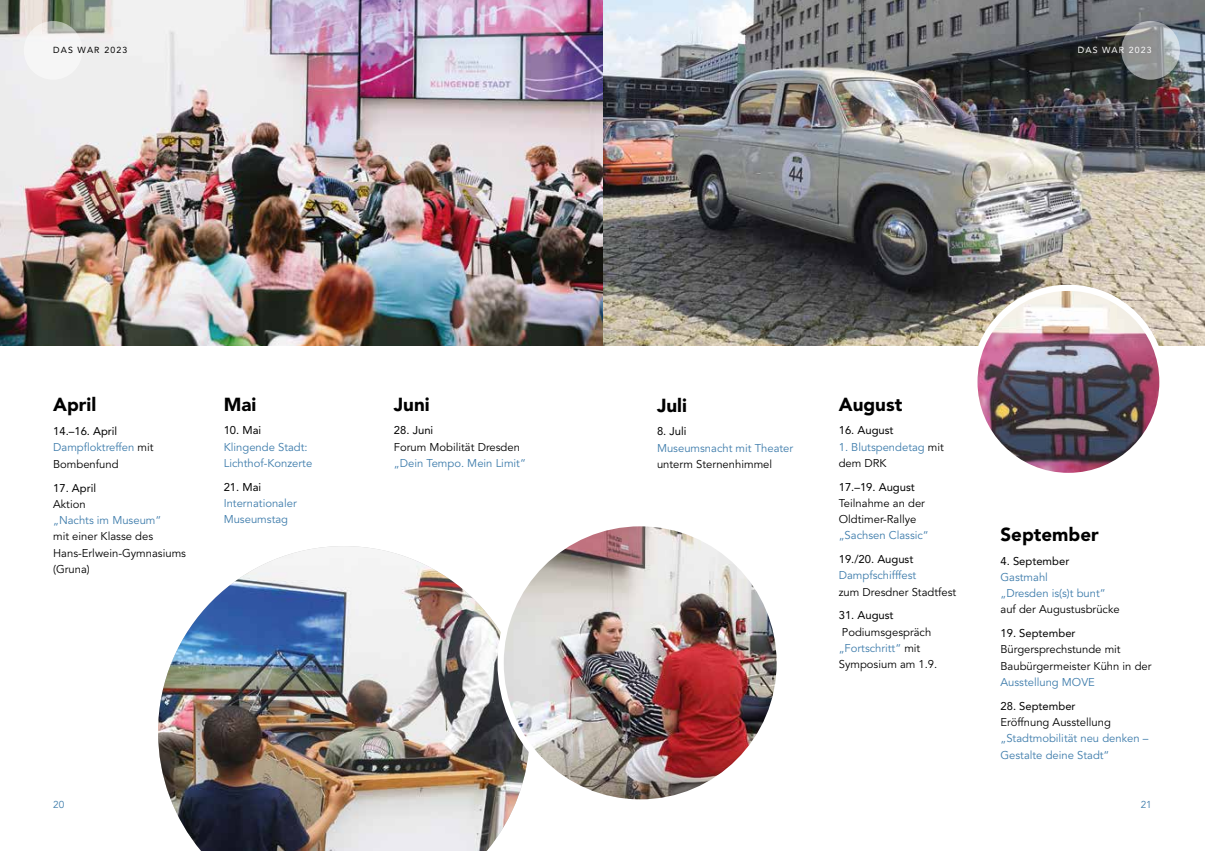
<style>
.page{position:relative;width:1205px;height:851px;background:#fff}
.page>*{position:absolute;margin:0;border:0;box-sizing:border-box;transform-origin:0 0}
.t1{font:900 18.75px "Avenir LT Std";color:#000}
.t2{font:11.25px/16.2px "Avenir LT Std";color:#3e7cab}
.t3{font:11.25px/16.2px "Avenir LT Std";color:#000}
.t4{font:11.25px "Avenir LT Std";color:#000}
.t5{font:10px "Avenir LT Std";color:#3e7cab}
.t6{font:8.75px "Avenir LT Std";letter-spacing:.13em;color:#000}
.t7{font:8.75px "Avenir LT Std";letter-spacing:.13em;color:#fff}
.s1{color:#000}
.s2{color:#3e7cab}
</style>
<div class="page">
<img style="left:602px;top:0;width:603px;height:346px">
<img style="left:0;top:0;width:602px;height:346px">
<img style="left:158px;top:546px;width:371px;height:304px">
<svg style="left:1121px;top:21px;width:59px;height:59px;background:#9c9fa0"></svg>
<svg style="left:24px;top:21px;width:58px;height:59px;fill:#f6f6f6"></svg>
<img style="left:501px;top:523px;width:279px;height:279px;border-radius:140px">
<div style="left:497px;top:520px;width:286px;height:285px;border:6px solid #fff;border-radius:50%"></div>
<img style="left:974px;top:290px;width:188px;height:182px">
<div style="left:971px;top:284px;width:194px;height:195px;border:6px solid #fff;border-radius:50%"></div>
<p class="t6" style="left:53px;top:45px;width:76px">DAS WAR 2023</p>
<p class="t7" style="left:1078px;top:45px;width:76px">DAS WAR 2023</p>
<h1 class="t1" style="left:53px;top:393px;width:45px">April</h1>
<p class="t2" style="left:53px;top:423px;width:102px"><span class="s1">14.–16. April<br></span>Dampfloktreffen <span class="s1">mit<br>Bombenfund</span></p>
<p class="t4" style="left:53px;top:481px;width:44px">17. April</p>
<p class="t3" style="left:53px;top:496px;width:34px">Aktion</p>
<p class="t2" style="left:53px;top:512px;width:110px">„Nachts im Museum“</p>
<p class="t3" style="left:53px;top:528px;width:134px">mit einer Klasse des<br>Hans-Erlwein-Gymnasiums (Gruna)</p>
<h1 class="t1" style="left:224px;top:392px;width:34px">Mai</h1>
<p class="t4" style="left:224px;top:424px;width:39px">10. Mai</p>
<p class="t2" style="left:224px;top:439px;width:90px">Klingende Stadt:<br>Lichthof-Konzerte</p>
<p class="t4" style="left:224px;top:480px;width:39px">21. Mai</p>
<p class="t2" style="left:224px;top:495px;width:75px">Internationaler<br>Museumstag</p>
<h1 class="t1" style="left:394px;top:392px;width:37px">Juni</h1>
<p class="t4" style="left:394px;top:424px;width:41px">28. Juni</p>
<p class="t3" style="left:394px;top:439px;width:128px">Forum Mobilität Dresden</p>
<p class="t2" style="left:394px;top:455px;width:133px">„Dein Tempo. Mein Limit“</p>
<p class="t5" style="left:53px;top:798px;width:13px">20</p>
<h1 class="t1" style="left:657px;top:393px;width:31px">Juli</h1>
<p class="t4" style="left:657px;top:425px;width:31px">8. Juli</p>
<p class="t2" style="left:657px;top:440px;width:138px">Museumsnacht mit Theater</p>
<p class="t3" style="left:657px;top:456px;width:117px">unterm Sternenhimmel</p>
<h1 class="t1" style="left:839px;top:392px;width:65px">August</h1>
<p class="t4" style="left:839px;top:424px;width:56px">16. August</p>
<p class="t2" style="left:839px;top:439px;width:107px">1. Blutspendetag <span class="s1">mit dem DRK</span></p>
<p class="t4" style="left:839px;top:480px;width:78px">17.–19. August</p>
<p class="t3" style="left:839px;top:495px;width:88px">Teilnahme an der<br>Oldtimer-Rallye</p>
<p class="t2" style="left:839px;top:527px;width:92px">„Sachsen Classic“</p>
<p class="t4" style="left:839px;top:552px;width:76px">19./20. August</p>
<p class="t2" style="left:839px;top:567px;width:79px">Dampfschifffest</p>
<p class="t3" style="left:839px;top:584px;width:119px">zum Dresdner Stadtfest</p>
<p class="t4" style="left:839px;top:609px;width:56px">31. August</p>
<p class="t3" style="left:839px;top:624px;width:100px">Podiumsgespräch <span class="s2">„Fortschritt“</span> mit<br>Symposium am 1.9.</p>
<h1 class="t1" style="left:1000px;top:523px;width:100px">September</h1>
<p class="t4" style="left:1000px;top:554px;width:70px">4. September</p>
<p class="t2" style="left:1000px;top:569px;width:107px">Gastmahl<br>„Dresden is(s)t bunt“</p>
<p class="t3" style="left:1000px;top:601px;width:121px">auf der Augustusbrücke</p>
<p class="t4" style="left:1000px;top:626px;width:77px">19. September</p>
<p class="t3" style="left:1000px;top:641px;width:153px">Bürgersprechstunde mit<br>Baubürgermeister Kühn in der</p>
<p class="t2" style="left:1000px;top:674px;width:96px">Ausstellung MOVE</p>
<p class="t4" style="left:1000px;top:699px;width:77px">28. September</p>
<p class="t3" style="left:1000px;top:714px;width:112px">Eröffnung Ausstellung</p>
<p class="t2" style="left:1000px;top:730px;width:149px">„Stadtmobilität neu denken –<br>Gestalte deine Stadt“</p>
<p class="t5" style="left:1140px;top:798px;width:13px">21</p>
</div>
